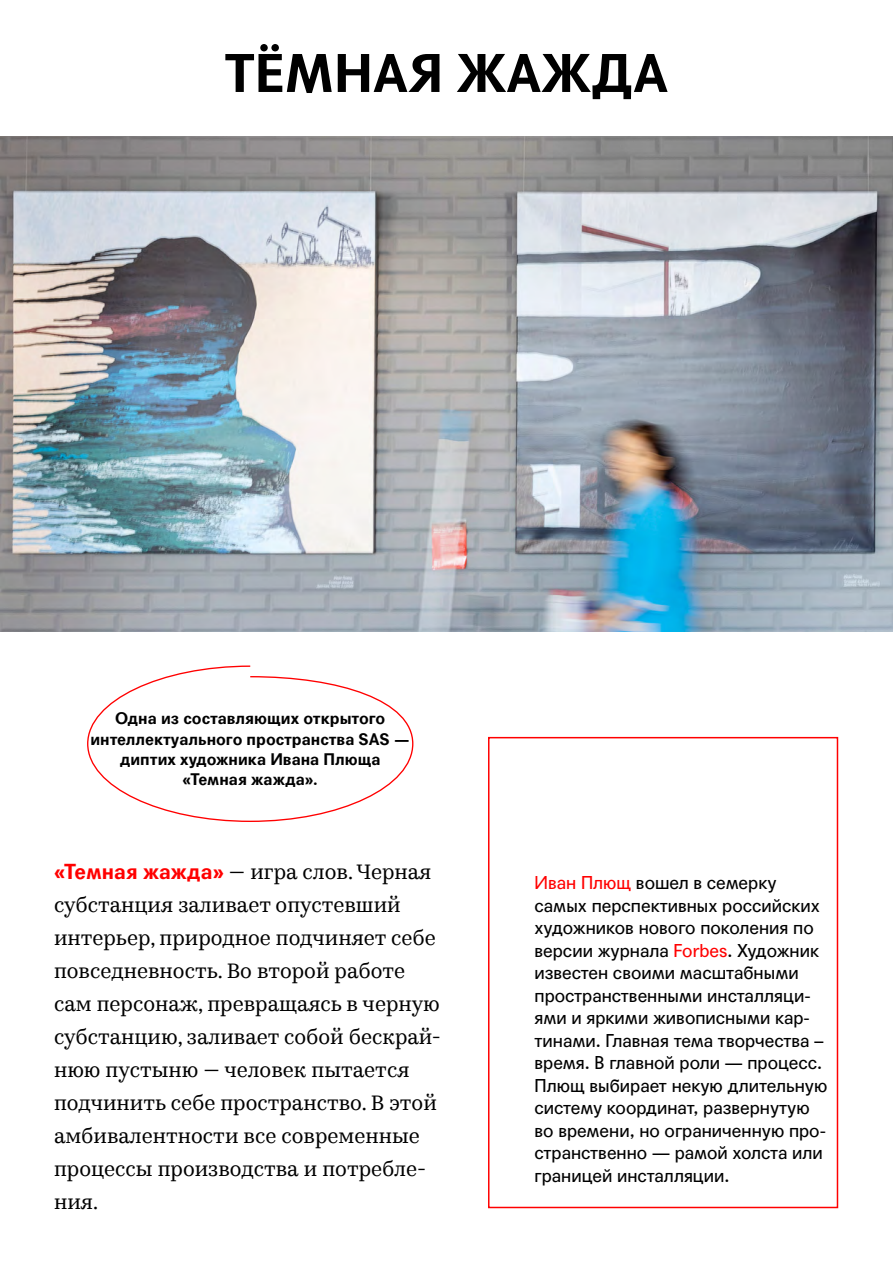
<style>
.page{position:relative;width:893px;height:1263px;background:#fff}
.page>*{position:absolute;margin:0;border:0;box-sizing:border-box;transform-origin:0 0}
.t1{font:700 52.5px "Agipo";color:#000}
.t2{font:21px/33px "Kazimir Text";color:#000}
.t3{font:18px/22.5px "Agipo";color:#000}
.t4{font:700 16.2px/20.2px "Agipo";color:#000;text-align:center}
.s1{font-family:"Agipo";font-weight:700;color:#f00}
.s2{color:#f00}
</style>
<div class="page">
<img style="left:0;top:136px;width:893px;height:495px">
<svg style="left:87px;top:665px;width:327px;height:157px"></svg>
<div style="left:488px;top:737px;width:350px;height:471px;border:2px solid #f00"></div>
<h1 class="t1" style="left:225px;top:32px;width:445px">ТЁМНАЯ ЖАЖДА</h1>
<p class="t4" style="left:90px;top:707px;width:321px">Одна из составляющих открытого интеллектуального пространства SAS — диптих художника Ивана Плюща «Темная жажда».</p>
<p class="t2" style="left:54px;top:854px;width:388px"><span class="s1">«Темная жажда»</span> — игра слов. Черная субстанция заливает опустевший интерьер, природное подчиняет себе повседневность. Во второй работе сам персонаж, превращаясь в черную субстанцию, заливает собой бескрай&shy;нюю пустыню — человек пытается подчинить себе пространство. В этой амбивалентности все современные процессы производства и потребле&shy;ния.</p>
<p class="t3" style="left:534px;top:870px;width:294px"><span class="s2">Иван Плющ</span> вошел в семерку самых перспективных российских художников нового поколения по версии журнала <span class="s2">Forbes</span>. Художник известен своими масштабными пространственными инсталляци&shy;ями и яркими живописными кар&shy;тинами. Главная тема творчества – время. В главной роли — процесс.<br>Плющ выбирает некую длительную систему координат, развернутую во времени, но ограниченную про&shy;странственно — рамой холста или границей инсталляции.</p>
</div>
